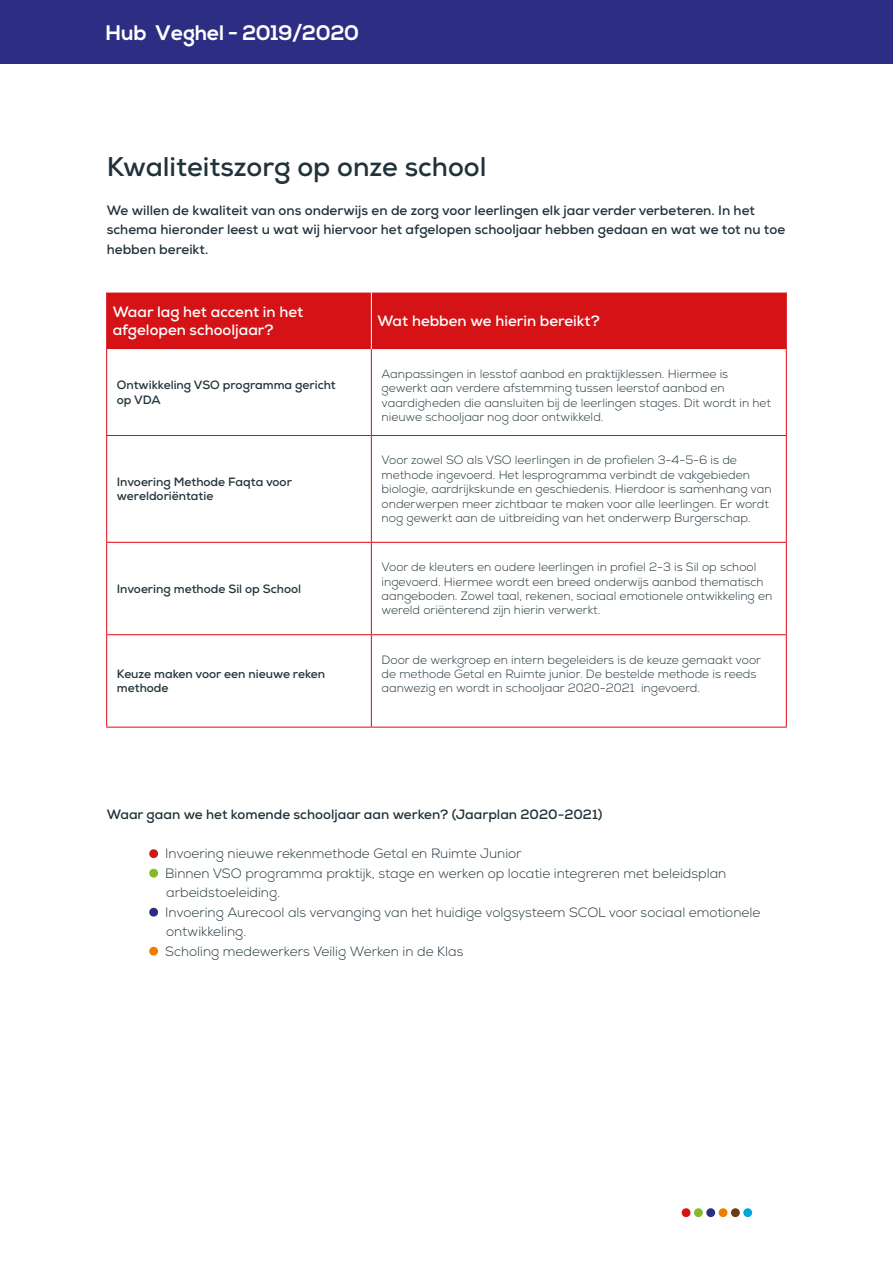
<style>
.page{position:relative;width:893px;height:1263px;background:#fff}
.page>*{position:absolute;margin:0;border:0;box-sizing:border-box;transform-origin:0 0}
.t1{font:700 27px "Nexa";color:#21333a}
.t2{font:700 21px "Nexa";color:#fff}
.t3{font:700 15px/18px "Nexa";color:#fff}
.t4{font:300 13.5px/19.5px "Nexa";color:#21333a}
.t5{font:700 13.5px/19.5px "Nexa";color:#21333a}
.t6{font:300 12px/14.4px "Nexa";color:#21333a}
.t7{font:700 12px/14.4px "Nexa";color:#21333a}
</style>
<div class="page">
<div style="left:682px;top:1208px;width:8px;height:9px;background:#d51317;border-radius:50%"></div>
<div style="left:694px;top:1208px;width:9px;height:9px;background:#83bb26;border-radius:50%"></div>
<div style="left:706px;top:1208px;width:9px;height:9px;background:#2d2e83;border-radius:50%"></div>
<div style="left:719px;top:1208px;width:8px;height:9px;background:#ef7d00;border-radius:50%"></div>
<div style="left:731px;top:1208px;width:9px;height:9px;background:#693c11;border-radius:50%"></div>
<div style="left:743px;top:1208px;width:9px;height:9px;background:#00a7d8;border-radius:50%"></div>
<div style="left:0;top:0;width:893px;height:64px;background:#2d2e83"></div>
<div style="left:149px;top:849px;width:9px;height:9px;background:#cd1719;border-radius:50%"></div>
<div style="left:149px;top:869px;width:9px;height:8px;background:#83bb26;border-radius:50%"></div>
<div style="left:149px;top:908px;width:9px;height:8px;background:#2d2e83;border-radius:50%"></div>
<div style="left:149px;top:947px;width:9px;height:8px;background:#ef7d00;border-radius:50%"></div>
<div style="left:107px;top:293px;width:679px;height:56px;background:#d51317"></div>
<hr style="left:371px;top:293px;width:1px;height:56px;background:#fff">
<hr style="left:106px;top:349px;width:1px;height:86px;background:#e30617">
<hr style="left:371px;top:349px;width:1px;height:86px;background:#e30617">
<hr style="left:786px;top:349px;width:1px;height:86px;background:#e30617">
<hr style="left:106px;top:435px;width:265px;height:1px;background:#e30617">
<hr style="left:106px;top:436px;width:1px;height:106px;background:#e30617">
<hr style="left:371px;top:435px;width:416px;height:1px;background:#e30617">
<hr style="left:371px;top:436px;width:1px;height:106px;background:#e30617">
<hr style="left:786px;top:436px;width:1px;height:106px;background:#e30617">
<hr style="left:106px;top:542px;width:265px;height:1px;background:#e30617">
<hr style="left:106px;top:543px;width:1px;height:91px;background:#e30617">
<hr style="left:371px;top:542px;width:416px;height:1px;background:#e30617">
<hr style="left:371px;top:543px;width:1px;height:91px;background:#e30617">
<hr style="left:786px;top:543px;width:1px;height:91px;background:#e30617">
<hr style="left:106px;top:634px;width:265px;height:1px;background:#e30617">
<hr style="left:106px;top:635px;width:1px;height:92px;background:#e30617">
<hr style="left:371px;top:634px;width:416px;height:1px;background:#e30617">
<hr style="left:371px;top:635px;width:1px;height:92px;background:#e30617">
<hr style="left:786px;top:635px;width:1px;height:92px;background:#e30617">
<hr style="left:106px;top:727px;width:265px;height:1px;background:#e30617">
<hr style="left:371px;top:727px;width:416px;height:1px;background:#e30617">
<hr style="left:106px;top:293px;width:1px;height:56px;background:#d51317">
<hr style="left:786px;top:293px;width:1px;height:56px;background:#d51317">
<h2 class="t2" style="left:106px;top:21px;width:255px">Hub Veghel - 2019/2020</h2>
<h1 class="t1" style="left:107px;top:149px;width:381px">Kwaliteitszorg op onze school</h1>
<p class="t5" style="left:107px;top:200px;width:680px">We willen de kwaliteit van ons onderwijs en de zorg voor leerlingen elk jaar verder verbeteren. In het schema hieronder leest u wat wij hiervoor het afgelopen schooljaar hebben gedaan en wat we tot nu toe hebben bereikt.</p>
<p class="t3" style="left:113px;top:303px;width:192px">Waar lag het accent in het afgelopen schooljaar?</p>
<p class="t3" style="left:377px;top:312px;width:224px">Wat hebben we hierin bereikt?</p>
<p class="t7" style="left:117px;top:378px;width:220px">Ontwikkeling VSO programma gericht op VDA</p>
<p class="t6" style="left:382px;top:367px;width:391px">Aanpassingen in lesstof aanbod en praktijklessen. Hiermee is gewerkt aan verdere afstemming tussen leerstof aanbod en vaardigheden die aansluiten bij de leerlingen stages. Dit wordt in het nieuwe schooljaar nog door ontwikkeld.</p>
<p class="t7" style="left:117px;top:475px;width:177px">Invoering Methode Faqta voor wereldoriëntatie</p>
<p class="t7" style="left:117px;top:581px;width:186px">Invoering methode Sil op School</p>
<p class="t7" style="left:117px;top:667px;width:210px">Keuze maken voor een nieuwe reken methode</p>
<p class="t6" style="left:382px;top:453px;width:391px">Voor zowel SO als VSO leerlingen in de profielen 3-4-5-6 is de methode ingevoerd. Het lesprogramma verbindt de vakgebieden biologie, aardrijkskunde en geschiedenis. Hierdoor is samenhang van onderwerpen meer zichtbaar te maken voor alle leerlingen. Er wordt nog gewerkt aan de uitbreiding van het onderwerp Burgerschap.</p>
<p class="t6" style="left:382px;top:560px;width:392px">Voor de kleuters en oudere leerlingen in profiel 2-3 is Sil op school ingevoerd. Hiermee wordt een breed onderwijs aanbod thematisch aangeboden. Zowel taal, rekenen, sociaal emotionele ontwikkeling en wereld oriënterend zijn hierin verwerkt.</p>
<p class="t6" style="left:382px;top:652px;width:381px">Door de werkgroep en intern begeleiders is de keuze gemaakt voor de methode Getal en Ruimte junior. De bestelde methode is reeds aanwezig en wordt in schooljaar 2020-2021 ingevoerd.</p>
<p class="t5" style="left:107px;top:805px;width:497px">Waar gaan we het komende schooljaar aan werken? (Jaarplan 2020-2021)</p>
<p class="t4" style="left:165px;top:844px;width:597px">Invoering nieuwe rekenmethode Getal en Ruimte Junior<br>Binnen VSO programma praktijk, stage en werken op locatie integreren met beleidsplan arbeidstoeleiding.<br>Invoering Aurecool als vervanging van het huidige volgsysteem SCOL voor sociaal emotionele ontwikkeling.<br>Scholing medewerkers Veilig Werken in de Klas</p>
</div>
